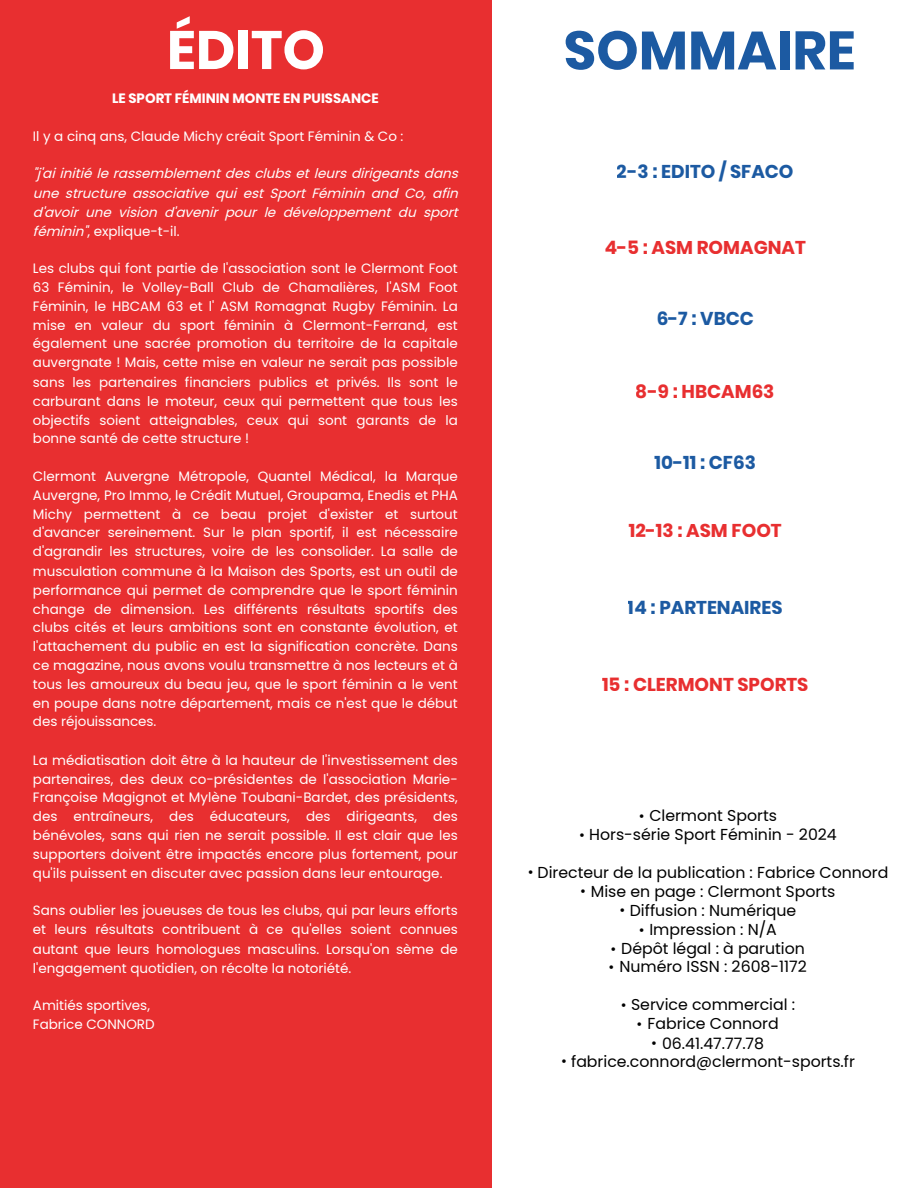
<style>
.page{position:relative;width:918px;height:1188px;background:#fff}
.page>*{position:absolute;margin:0;border:0;box-sizing:border-box;transform-origin:0 0}
.t1{font:700 54px "Poppins";color:#1c5aa2}
.t2{font:700 54px "Poppins";color:#fff}
.t3{font:700 18.45px "Poppins";color:#e82f30}
.t4{font:700 18.45px "Poppins";color:#1c5aa2}
.t5{font:15.75px "Poppins";color:#000}
.t6{font:13.5px/18.9px "Poppins";color:#fff;text-align:justify}
.t7{font:italic 13.5px/19.2px "Poppins";color:#fff;text-align:justify}
.t8{font:700 13.5px "Poppins";color:#fff}
.s1{font-style:normal}
.s2{font-size:14.25px}
</style>
<div class="page">
<div style="left:0;top:0;width:492px;height:1188px;background:#e82f30"></div>
<h1 class="t2" style="left:167px;top:12px;width:160px">ÉDITO</h1>
<p class="t8" style="left:112px;top:89px;width:268px">LE SPORT FÉMININ MONTE EN PUISSANCE</p>
<p class="t6" style="left:33px;top:128px;width:372px">Il y a cinq ans, Claude Michy créait Sport Féminin &amp; Co :</p>
<p class="t7" style="left:33px;top:165px;width:430px">"j 'ai initié le rassemblement des clubs et leurs dirigeants dans une structure associative qui est Sport Féminin and Co, afin d'avoir une vision d'avenir pour le développement du sport féminin"<span class="s1">, explique-t-il.</span></p>
<p class="t6" style="left:33px;top:260px;width:426px">Les clubs qui font partie de l'association sont le Clermont Foot 63 Féminin, le Volley-Ball Club de Chamalières, l'ASM Foot Féminin, le HBCAM 63 et l' ASM Romagnat Rugby Féminin. La mise en valeur du sport féminin à Clermont-Ferrand, est également une sacrée promotion du territoire de la capitale auvergnate ! Mais, cette mise en valeur ne serait pas possible sans les partenaires financiers publics et privés. Ils sont le carburant dans le moteur, ceux qui permettent que tous les objectifs soient atteignables, ceux qui sont garants de la bonne santé de cette structure !</p>
<p class="t6" style="left:33px;top:468px;width:426px">Clermont Auvergne Métropole, Quantel Médical, la Marque Auvergne, Pro Immo, le Crédit Mutuel, Groupama, Enedis et PHA Michy permettent à ce beau projet d'exister et surtout d'avancer sereinement. Sur le plan sportif, il est nécessaire d'agrandir les structures, voire de les consolider. La salle de musculation commune à la Maison des Sports, est un outil de performance qui permet de comprendre que le sport féminin change de dimension. Les différents résultats sportifs des clubs cités et leurs ambitions sont en constante évolution, et l'attachement du public en est la signification concrète. Dans ce magazine, nous avons voulu transmettre à nos lecteurs et à tous les amoureux du beau jeu, que le sport féminin a le vent en poupe dans notre département, mais ce n'est que le début des réjouissances.</p>
<p class="t6" style="left:33px;top:751px;width:426px">La médiatisation doit être à la hauteur de l'investissement des partenaires, des deux co-présidentes de l'association Marie-Françoise Magignot et Mylène Toubani-Bardet, des présidents, des entraîneurs, des éducateurs, des dirigeants, des bénévoles, sans qui rien ne serait possible. Il est clair que les supporters doivent être impactés encore plus fortement, pour qu'ils puissent en discuter avec passion dans leur entourage.</p>
<p class="t6" style="left:33px;top:902px;width:426px">Sans oublier les joueuses de tous les clubs, qui par leurs efforts et leurs résultats contribuent à ce qu'elles soient connues autant que leurs homologues masculins. Lorsqu'on sème de l'engagement quotidien, on récolte la notoriété.</p>
<p class="t6" style="left:33px;top:996px;width:123px">Amitiés sportives,<br>Fabrice CONNORD</p>
<h1 class="t1" style="left:564px;top:13px;width:294px">SOMMAIRE</h1>
<h2 class="t4" style="left:617px;top:159px;width:178px">2-3 : EDITO / SFACO</h2>
<h2 class="t3" style="left:605px;top:234px;width:203px">4-5 : ASM ROMAGNAT</h2>
<h2 class="t4" style="left:657px;top:306px;width:99px">6-7 : VBCC</h2>
<h2 class="t3" style="left:636px;top:379px;width:140px">8-9 : HBCAM63</h2>
<h2 class="t4" style="left:655px;top:450px;width:103px">10-11 : CF63</h2>
<h2 class="t3" style="left:629px;top:518px;width:154px">12-13 : ASM FOOT</h2>
<h2 class="t4" style="left:628px;top:594px;width:156px">14 : PARTENAIRES</h2>
<h2 class="t3" style="left:602px;top:671px;width:208px">15 : CLERMONT SPORTS</h2>
<p class="t5" style="left:639px;top:809px;width:140px"><span class="s2">•</span> Clermont Sports</p>
<p class="t5" style="left:579px;top:828px;width:259px"><span class="s2">•</span> Hors-série Sport Féminin - 2024</p>
<p class="t5" style="left:527px;top:865px;width:363px"><span class="s2">•</span> Directeur de la publication : Fabrice Connord</p>
<p class="t5" style="left:580px;top:884px;width:257px"><span class="s2">•</span> Mise en page : Clermont Sports</p>
<p class="t5" style="left:620px;top:903px;width:178px"><span class="s2">•</span> Diffusion : Numérique</p>
<p class="t5" style="left:639px;top:922px;width:140px"><span class="s2">•</span> Impression : N/A</p>
<p class="t5" style="left:611px;top:941px;width:196px"><span class="s2">•</span> Dépôt légal : à parution</p>
<p class="t5" style="left:608px;top:959px;width:200px"><span class="s2">•</span> Numéro ISSN : 2608-1172</p>
<p class="t5" style="left:621px;top:998px;width:176px"><span class="s2">•</span> Service commercial :</p>
<p class="t5" style="left:637px;top:1017px;width:144px"><span class="s2">•</span> Fabrice Connord</p>
<p class="t5" style="left:651px;top:1036px;width:115px"><span class="s2">•</span> 06.41.47.77.78</p>
<p class="t5" style="left:561px;top:1054px;width:295px"><span class="s2">•</span> fabrice.connord@clermont-sports.fr</p>
</div>
